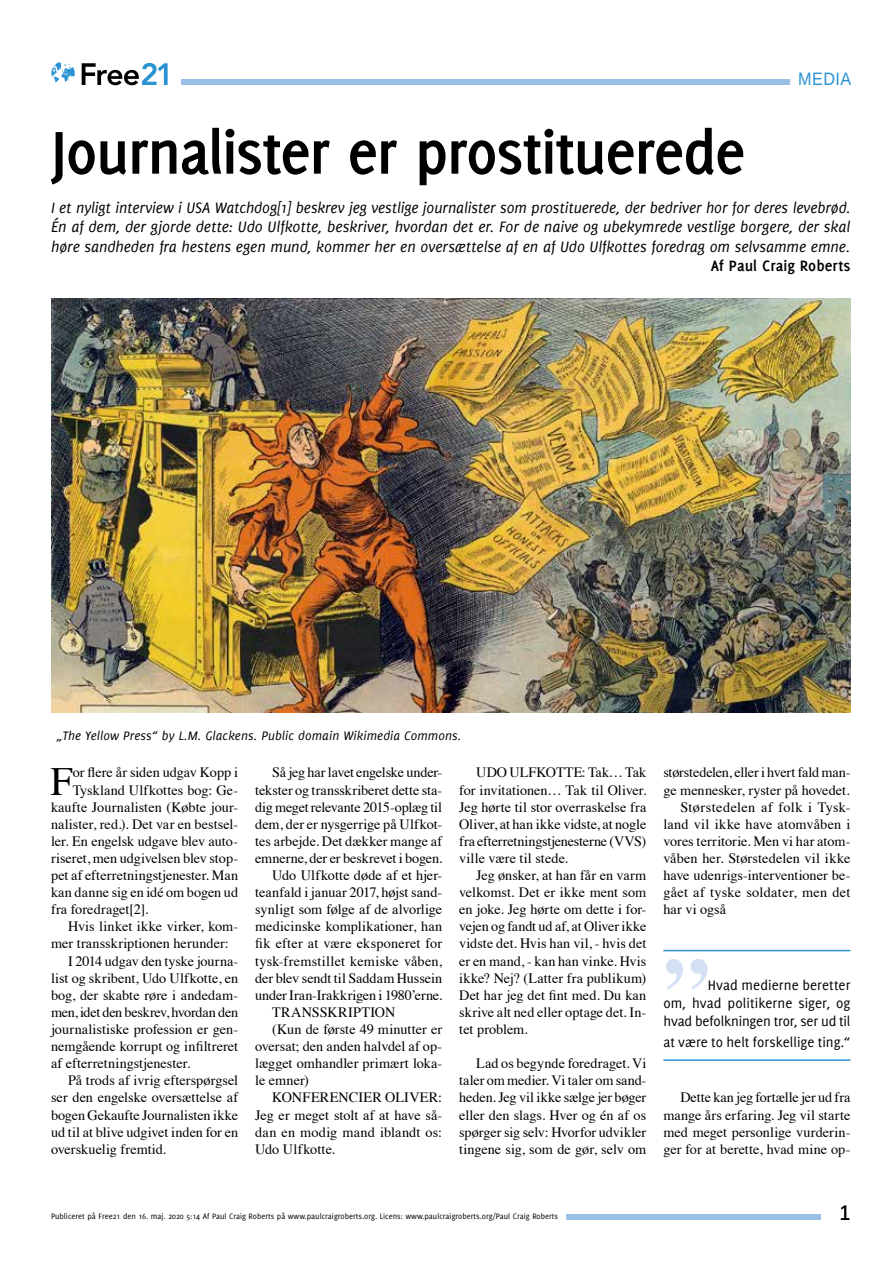
<style>
.page{position:relative;width:893px;height:1263px;background:#fff}
.page>*{position:absolute;margin:0;border:0;box-sizing:border-box;transform-origin:0 0}
.t1{font:700 91.5px "Times";color:#d4e1f4}
.t2{font:700 66px "Delicious";letter-spacing:-.025em;color:#000}
.t3{font:40.05px "Times";color:#000}
.t4{font:21px "Liberation Sans";color:#000;scale:.9 1}
.t5{font:18px "Liberation Sans";letter-spacing:.03em;color:#2b93d1;scale:.9 1}
.t6{font:italic 16.5px/19.5px "Delicious";letter-spacing:-.005em;color:#000;text-align:justify}
.t7{font:700 16.5px "Delicious";letter-spacing:.005em;color:#000}
.t8{font:15px/18px "Delicious";color:#000;text-align:justify}
.t9{font:14.25px/17.1px "Times";color:#000;text-align:justify}
.t10{font:14.25px "Times";letter-spacing:-.02em;color:#000}
.t11{font:14.25px "Times";letter-spacing:.025em;color:#000}
.t12{font:14.25px "Times";letter-spacing:.02em;color:#000}
.t13{font:italic 13.5px "Delicious";letter-spacing:.01em;color:#000}
.t14{font:8.55px "Delicious";color:#000}
</style>
<div class="page">
<div style="left:181px;top:79px;width:669px;height:6px;background:#9abfe6"></div>
<div style="left:55px;top:1214px;width:766px;height:6px;background:#9abfe6"></div>
<div style="left:43px;top:1211px;width:523px;height:11px;background:#fff"></div>
<div style="left:790px;top:74px;width:69px;height:15px;background:#fff"></div>
<svg style="left:82px;top:63px;width:86px;height:22px"></svg>
<svg style="left:51px;top:62px;width:24px;height:20px"></svg>
<img style="left:51px;top:299px;width:799px;height:413px">
<hr style="left:663px;top:950px;width:187px;height:1px;background:#2b93d1">
<hr style="left:663px;top:1059px;width:187px;height:2px;background:#2b93d1">
<p class="t5" style="left:798px;top:69px;width:61px">Media</p>
<h2 class="t2" style="left:51px;top:114px;width:696px">Journalister er prostituerede</h2>
<p class="t6" style="left:51px;top:198px;width:801px">I et nyligt interview i USA Watchdog[1] beskrev jeg vestlige journalister som prostituerede, der bedriver hor for deres levebrød.<br>Én af dem, der gjorde dette: Udo Ulfkotte, beskriver, hvordan det er. For de naive og ubekymrede vestlige borgere, der skal høre sandheden fra hestens egen mund, kommer her en oversættelse af en af Udo Ulfkottes foredrag om selvsamme emne.</p>
<p class="t7" style="left:711px;top:256px;width:141px">Af Paul Craig Roberts</p>
<p class="t13" style="left:57px;top:728px;width:406px">„The Yellow Press“ by L.M. Glackens. Public domain Wikimedia Commons.</p>
<h3 class="t3" style="left:51px;top:744px;width:24px">F</h3>
<p class="t9" style="left:73px;top:763px;width:167px">or flere år siden udgav Kopp i</p>
<p class="t9" style="left:73px;top:780px;width:167px">Tyskland Ulfkottes bog: Ge-</p>
<p class="t9" style="left:51px;top:797px;width:189px">kaufte Journalisten (Købte jour-</p>
<p class="t9" style="left:51px;top:814px;width:189px">nalister, red.). Det var en bestsel-</p>
<p class="t9" style="left:51px;top:831px;width:189px">ler. En engelsk udgave blev auto-</p>
<p class="t9" style="left:51px;top:848px;width:189px">riseret, men udgivelsen blev stop-</p>
<p class="t9" style="left:51px;top:865px;width:189px">pet af efterretningstjenester. Man</p>
<p class="t9" style="left:51px;top:883px;width:189px">kan danne sig en idé om bogen ud</p>
<p class="t9" style="left:51px;top:900px;width:99px">fra foredraget[2].</p>
<p class="t9" style="left:68px;top:917px;width:172px">Hvis linket ikke virker, kom-</p>
<p class="t9" style="left:51px;top:934px;width:179px">mer transskriptionen herunder:</p>
<p class="t9" style="left:68px;top:951px;width:172px">I 2014 udgav den tyske journa-</p>
<p class="t9" style="left:51px;top:968px;width:189px">list og skribent, Udo Ulfkotte, en</p>
<p class="t9" style="left:51px;top:985px;width:189px">bog, der skabte røre i andedam-</p>
<p class="t10" style="left:51px;top:999px;width:189px">men, idet den beskrev, hvordan den</p>
<p class="t9" style="left:51px;top:1019px;width:189px">journalistiske profession er gen-</p>
<p class="t9" style="left:51px;top:1036px;width:189px">nemgående korrupt og infiltreret</p>
<p class="t9" style="left:51px;top:1054px;width:141px">af efterretningstjenester.</p>
<p class="t9" style="left:68px;top:1071px;width:172px">På trods af ivrig efterspørgsel</p>
<p class="t9" style="left:51px;top:1088px;width:189px">ser den engelske oversættelse af</p>
<p class="t9" style="left:51px;top:1105px;width:189px">bogen Gekaufte Journalisten ikke</p>
<p class="t9" style="left:51px;top:1122px;width:189px">ud til at blive udgivet inden for en</p>
<p class="t9" style="left:51px;top:1139px;width:117px">overskuelig fremtid.</p>
<p class="t9" style="left:272px;top:763px;width:172px">Så jeg har lavet engelske under-</p>
<p class="t9" style="left:255px;top:780px;width:189px">tekster og transskriberet dette sta-</p>
<p class="t10" style="left:255px;top:793px;width:189px">dig meget relevante 2015-oplæg til</p>
<p class="t9" style="left:255px;top:814px;width:189px">dem, der er nysgerrige på Ulfkot-</p>
<p class="t9" style="left:255px;top:831px;width:189px">tes arbejde. Det dækker mange af</p>
<p class="t9" style="left:255px;top:848px;width:189px">emnerne, der er beskrevet i bogen.</p>
<p class="t9" style="left:272px;top:865px;width:172px">Udo Ulfkotte døde af et hjer-</p>
<p class="t9" style="left:255px;top:883px;width:189px">teanfald i januar 2017, højst sand-</p>
<p class="t9" style="left:255px;top:900px;width:189px">synligt som følge af de alvorlige</p>
<p class="t9" style="left:255px;top:917px;width:189px">medicinske komplikationer, han</p>
<p class="t9" style="left:255px;top:934px;width:189px">fik efter at være eksponeret for</p>
<p class="t9" style="left:255px;top:951px;width:189px">tysk-fremstillet kemiske våben,</p>
<p class="t9" style="left:255px;top:968px;width:189px">der blev sendt til Saddam Hussein</p>
<p class="t9" style="left:255px;top:985px;width:189px">under Iran-Irakkrigen i 1980’erne.</p>
<p class="t11" style="left:272px;top:999px;width:125px">TRANSSKRIPTION</p>
<p class="t9" style="left:272px;top:1019px;width:172px">(Kun de første 49 minutter er</p>
<p class="t9" style="left:255px;top:1036px;width:189px">oversat; den anden halvdel af op-</p>
<p class="t9" style="left:255px;top:1054px;width:189px">lægget omhandler primært loka-</p>
<p class="t9" style="left:255px;top:1071px;width:55px">le emner)</p>
<p class="t9" style="left:272px;top:1088px;width:172px">KONFERENCIER OLIVER:</p>
<p class="t9" style="left:255px;top:1105px;width:189px">Jeg er meget stolt af at have så-</p>
<p class="t9" style="left:255px;top:1122px;width:189px">dan en modig mand iblandt os:</p>
<p class="t9" style="left:255px;top:1139px;width:81px">Udo Ulfkotte.</p>
<p class="t9" style="left:459px;top:763px;width:189px;text-indent:17px">UDO ULFKOTTE: Tak… Tak for invitationen… Tak til Oliver.<br>Jeg hørte til stor overraskelse fra Oliver, at han ikke vidste, at nogle fra efterretningstjenesterne (VVS) ville være til stede.</p>
<p class="t9" style="left:459px;top:865px;width:189px;text-indent:17px">Jeg ønsker, at han får en varm velkomst. Det er ikke ment som en joke. Jeg hørte om dette i for&shy;vejen og fandt ud af, at Oliver ikke vidste det. Hvis han vil, - hvis det er en mand, - kan han vinke. Hvis ikke? Nej? (Latter fra publikum)<br>Det har jeg det fint med. Du kan skrive alt ned eller optage det. In&shy;tet problem.</p>
<p class="t9" style="left:459px;top:1054px;width:189px;text-indent:17px">Lad os begynde foredraget. Vi taler om medier. Vi taler om sand&shy;heden. Jeg vil ikke sælge jer bøger eller den slags. Hver og én af os spørger sig selv: Hvorfor udvikler tingene sig, som de gør, selv om</p>
<p class="t9" style="left:663px;top:763px;width:189px">størstedelen, eller i hvert fald man-</p>
<p class="t9" style="left:663px;top:780px;width:188px">ge mennesker, ryster på hovedet.</p>
<p class="t11" style="left:680px;top:793px;width:172px">Størstedelen af folk i Tysk-</p>
<p class="t9" style="left:663px;top:814px;width:189px">land vil ikke have atomvåben i</p>
<p class="t9" style="left:663px;top:831px;width:189px">vores territorie. Men vi har atom-</p>
<p class="t9" style="left:663px;top:848px;width:189px">våben her. Størstedelen vil ikke</p>
<p class="t9" style="left:663px;top:865px;width:189px">have udenrigs-interventioner be-</p>
<p class="t12" style="left:663px;top:879px;width:189px">gået af tyske soldater, men det</p>
<p class="t9" style="left:663px;top:900px;width:64px">har vi også</p>
<h1 class="t1" style="left:663px;top:854px;width:47px">„</h1>
<p class="t8" style="left:663px;top:975px;width:189px;text-indent:44px">Hvad medierne beretter om, hvad politikerne siger, og hvad befolkningen tror, ser ud til</p>
<p class="t8" style="left:663px;top:1032px;width:189px">at være to helt forskellige ting.“</p>
<p class="t9" style="left:663px;top:1088px;width:189px;text-indent:17px">Dette kan jeg fortælle jer ud fra mange års erfaring. Jeg vil starte med meget personlige vurderin&shy;ger for at berette, hvad mine op-</p>
<p class="t14" style="left:51px;top:1211px;width:509px">Publiceret på Free21 den 16. maj. 2020 5:14 Af Paul Craig Roberts på www.paulcraigroberts.org. Licens: www.paulcraigroberts.org/Paul Craig Roberts</p>
<h3 class="t4" style="left:840px;top:1201px;width:13px">1</h3>
</div>
